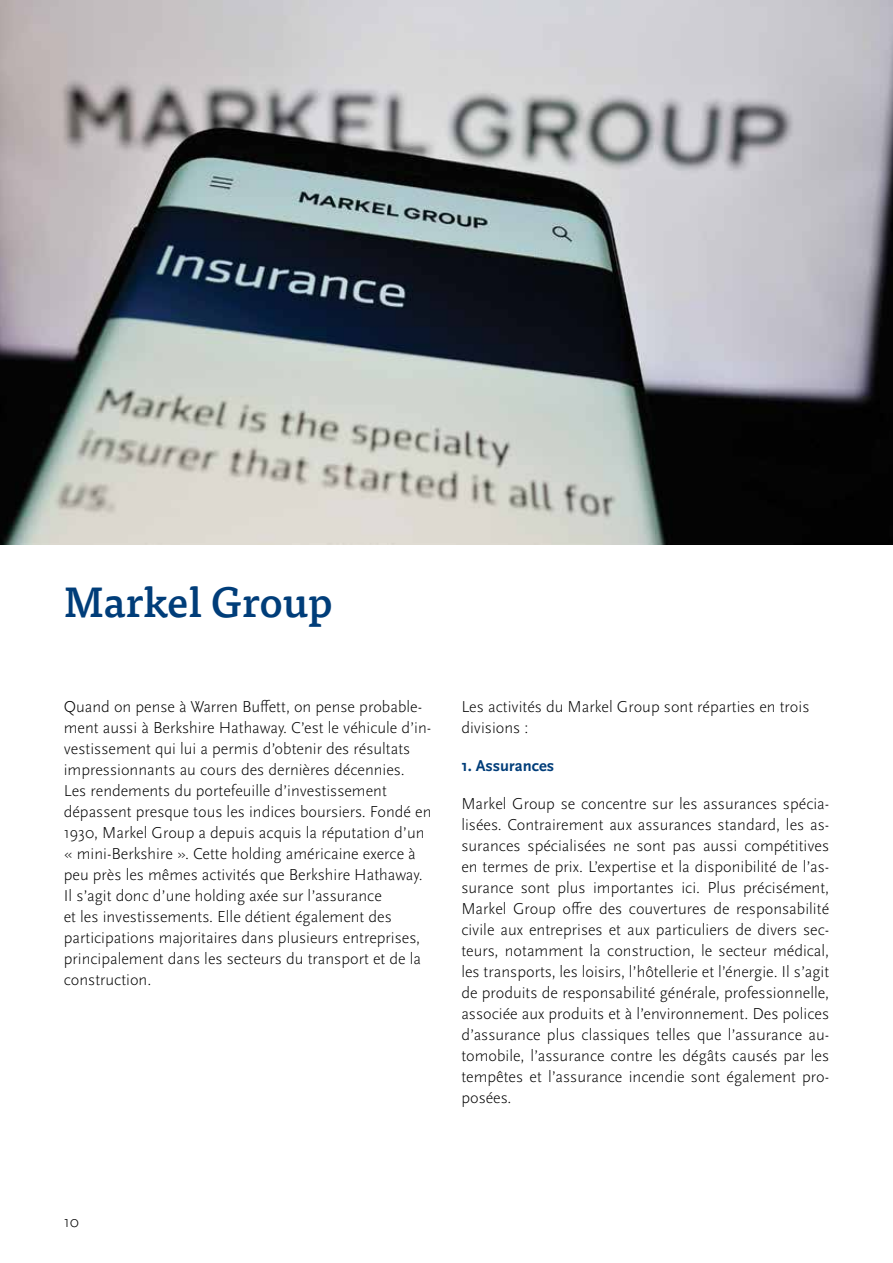
<style>
.page{position:relative;width:893px;height:1263px;background:#fff}
.page>*{position:absolute;margin:0;border:0;box-sizing:border-box;transform-origin:0 0}
.t1{font:500 42px "Tisa Pro";color:#003d79}
.t2{font:300 16.5px/21px "Scala Sans Pro";color:#000}
.t3{font:700 16.5px "Scala Sans Pro";color:#003d79}
</style>
<div class="page">
<img style="left:0;top:0;width:893px;height:544px">
<h1 class="t1" style="left:64px;top:570px;width:270px">Markel Group</h1>
<p class="t2" style="left:64px;top:696px;width:369px">Quand on pense à Warren Buffett, on pense probable&shy;ment aussi à Berkshire Hathaway. C’est le véhicule d’in&shy;vestissement qui lui a permis d’obtenir des résultats impressionnants au cours des dernières décennies.<br>Les rendements du portefeuille d’investissement dépassent presque tous les indices boursiers. Fondé en 1930, Markel Group a depuis acquis la réputation d’un « mini-Berkshire ». Cette holding américaine exerce à peu près les mêmes activités que Berkshire Hathaway.<br>Il s’agit donc d’une holding axée sur l’assurance<br>et les investissements. Elle détient également des participations majoritaires dans plusieurs entreprises, principalement dans les secteurs du transport et de la construction.</p>
<p class="t2" style="left:461px;top:696px;width:350px">Les activités du Markel Group sont réparties en trois divisions :</p>
<p class="t3" style="left:461px;top:756px;width:94px">1. Assurances</p>
<p class="t2" style="left:461px;top:793px;width:369px;text-align:justify">Markel Group se concentre sur les assurances spécia&shy;lisées. Contrairement aux assurances standard, les as&shy;surances spécialisées ne sont pas aussi compétitives en termes de prix. L’expertise et la disponibilité de l’as&shy;surance sont plus importantes ici. Plus précisément, Markel Group offre des couvertures de responsabilité civile aux entreprises et aux particuliers de divers sec&shy;teurs, notamment la construction, le secteur médical, les transports, les loisirs, l’hôtellerie et l’énergie. Il s’agit de produits de responsabilité générale, professionnelle, associée aux produits et à l’environnement. Des polices d’assurance plus classiques telles que l’assurance au&shy;tomobile, l’assurance contre les dégâts causés par les tempêtes et l’assurance incendie sont également pro&shy;posées.</p>
<p class="t2" style="left:64px;top:1211px;width:17px">10</p>
</div>
